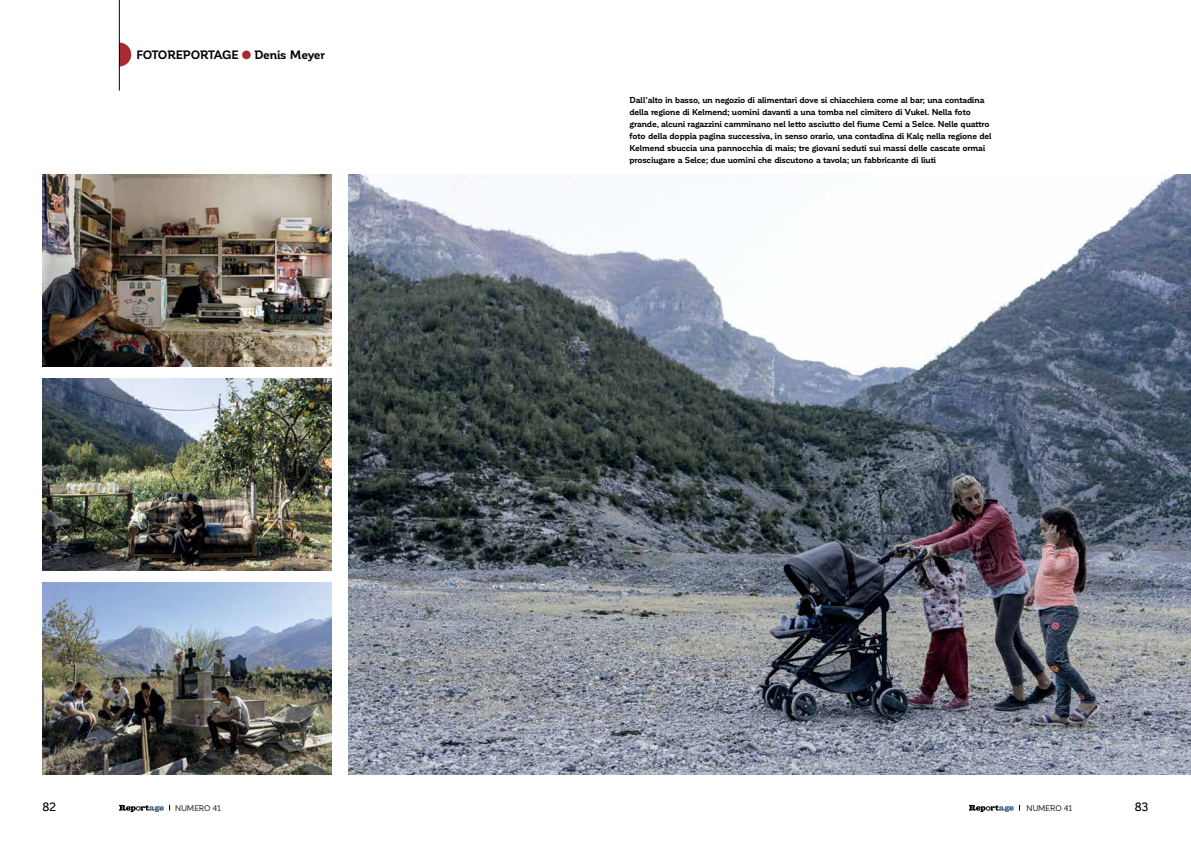
<style>
.page{position:relative;width:1191px;height:842px;background:#fff}
.page>*{position:absolute;margin:0;border:0;box-sizing:border-box;transform-origin:0 0}
.t1{font:700 12px "Corporative";letter-spacing:-.005em;color:#000}
.t2{font:500 12px "Corporative";color:#000}
.t3{font:700 8.5px/12px "Corporative";letter-spacing:-.02em;color:#000}
.t4{font:8px "Corporative";color:#000}
.s1{color:#a72c31}
</style>
<div class="page">
<svg style="left:119px;top:805px;width:51px;height:7px"></svg>
<svg style="left:969px;top:805px;width:44px;height:7px"></svg>
<svg style="left:120px;top:43px;width:11px;height:24px"></svg>
<hr style="left:119px;top:0;width:1px;height:91px;background:#000">
<img style="left:349px;top:175px;width:842px;height:600px">
<img style="left:43px;top:175px;width:289px;height:192px">
<img style="left:43px;top:379px;width:289px;height:192px">
<img style="left:43px;top:583px;width:289px;height:192px">
<h1 class="t1" style="left:136px;top:49px;width:190px">fotoreportage <span class="s1">●</span> Denis Meyer</h1>
<p class="t3" style="left:629px;top:94px;width:363px">Dall’alto in basso, un negozio di alimentari dove si chiacchiera come al bar; una contadina della regione di Kelmend; uomini davanti a una tomba nel cimitero di Vukel. Nella foto grande, alcuni ragazzini camminano nel letto asciutto del fiume Cemi a Selce. Nelle quattro foto della doppia pagina successiva, in senso orario, una contadina di Kalç nella regione del Kelmend sbuccia una pannocchia di mais; tre giovani seduti sui massi delle cascate ormai prosciugare a Selce; due uomini che discutono a tavola; un fabbricante di liuti</p>
<h1 class="t2" style="left:43px;top:800px;width:15px">82</h1>
<p class="t4" style="left:175px;top:803px;width:47px">NUMERO 41</p>
<p class="t4" style="left:1026px;top:803px;width:47px">NUMERO 41</p>
<h1 class="t2" style="left:1134px;top:800px;width:15px">83</h1>
</div>
